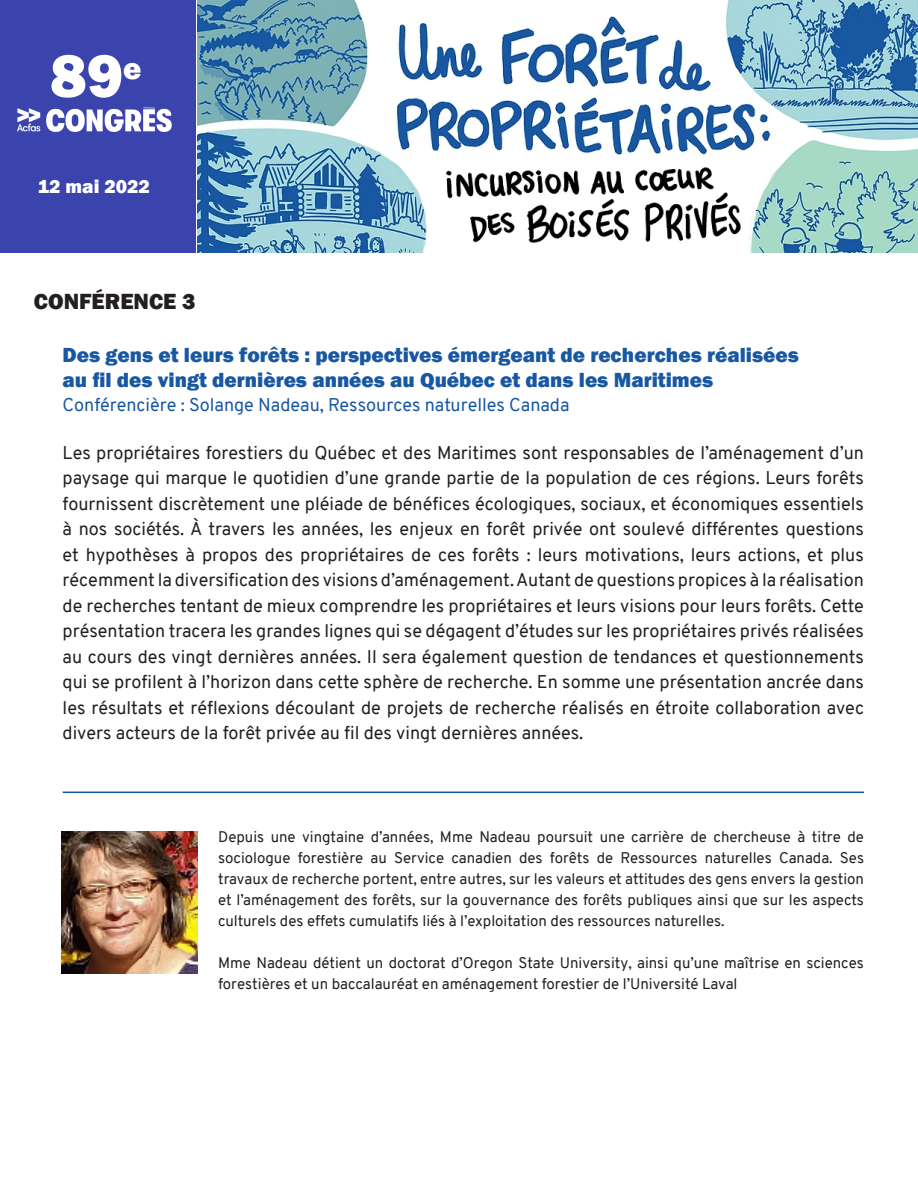
<style>
.page{position:relative;width:918px;height:1188px;background:#fff}
.page>*{position:absolute;margin:0;border:0;box-sizing:border-box;transform-origin:0 0}
.t1{font:800 62.4px "Franklin Gothic";color:#fff}
.t2{font:800 22.65px "Franklin Gothic";color:#231f20}
.t3{font:800 21px/25.2px "Franklin Gothic";color:#1858a2}
.t4{font:800 19.5px "Franklin Gothic";color:#fff}
.t5{font:18px/25.5px "Overpass";color:#231f20;text-align:justify}
.t6{font:18px "Overpass";color:#1858a2}
.t7{font:15px/21px "Overpass";color:#231f20;text-align:justify}
</style>
<div class="page">
<div style="left:0;top:0;width:195px;height:252px;background:#3b44ad"></div>
<img style="left:198px;top:0;width:720px;height:252px">
<img style="left:17px;top:107px;width:154px;height:25px">
<img style="left:61px;top:831px;width:137px;height:143px">
<hr style="left:63px;top:792px;width:801px;height:1px;background:#1858a2">
<p class="t1" style="left:50px;top:36px;width:93px">89<sup>e</sup></p>
<p class="t4" style="left:38px;top:174px;width:114px">12 mai 2022</p>
<p class="t2" style="left:34px;top:287px;width:163px">CONFÉRENCE 3</p>
<p class="t3" style="left:63px;top:342px;width:738px">Des gens et leurs forêts : perspectives émergeant de recherches réalisées au fil des vingt dernières années au Québec et dans les Maritimes</p>
<p class="t6" style="left:63px;top:392px;width:508px">Conférencière : Solange Nadeau, Ressources naturelles Canada</p>
<p class="t5" style="left:63px;top:440px;width:803px">Les propriétaires forestiers du Québec et des Maritimes sont responsables de l’aménagement d’un paysage qui marque le quotidien d’une grande partie de la population de ces régions. Leurs forêts fournissent discrètement une pléiade de bénéfices écologiques, sociaux, et économiques essentiels à nos sociétés. À travers les années, les enjeux en forêt privée ont soulevé différentes questions et hypothèses à propos des propriétaires de ces forêts : leurs motivations, leurs actions, et plus récemment la diversification des visions d’aménagement. Autant de questions propices à la réalisation de recherches tentant de mieux comprendre les propriétaires et leurs visions pour leurs forêts. Cette présentation tracera les grandes lignes qui se dégagent d’études sur les propriétaires privés réalisées au cours des vingt dernières années. Il sera également question de tendances et questionnements qui se profilent à l’horizon dans cette sphère de recherche. En somme une présentation ancrée dans les résultats et réflexions découlant de projets de recherche réalisés en étroite collaboration avec divers acteurs de la forêt privée au fil des vingt dernières années.</p>
<p class="t7" style="left:218px;top:827px;width:647px">Depuis une vingtaine d’années, Mme Nadeau poursuit une carrière de chercheuse à titre de sociologue forestière au Service canadien des forêts de Ressources naturelles Canada. Ses travaux de recherche portent, entre autres, sur les valeurs et attitudes des gens envers la gestion et l’aménagement des forêts, sur la gouvernance des forêts publiques ainsi que sur les aspects culturels des effets cumulatifs liés à l’exploitation des ressources naturelles.</p>
<p class="t7" style="left:218px;top:953px;width:647px">Mme Nadeau détient un doctorat d’Oregon State University, ainsi qu’une maîtrise en sciences forestières et un baccalauréat en aménagement forestier de l’Université Laval</p>
</div>
